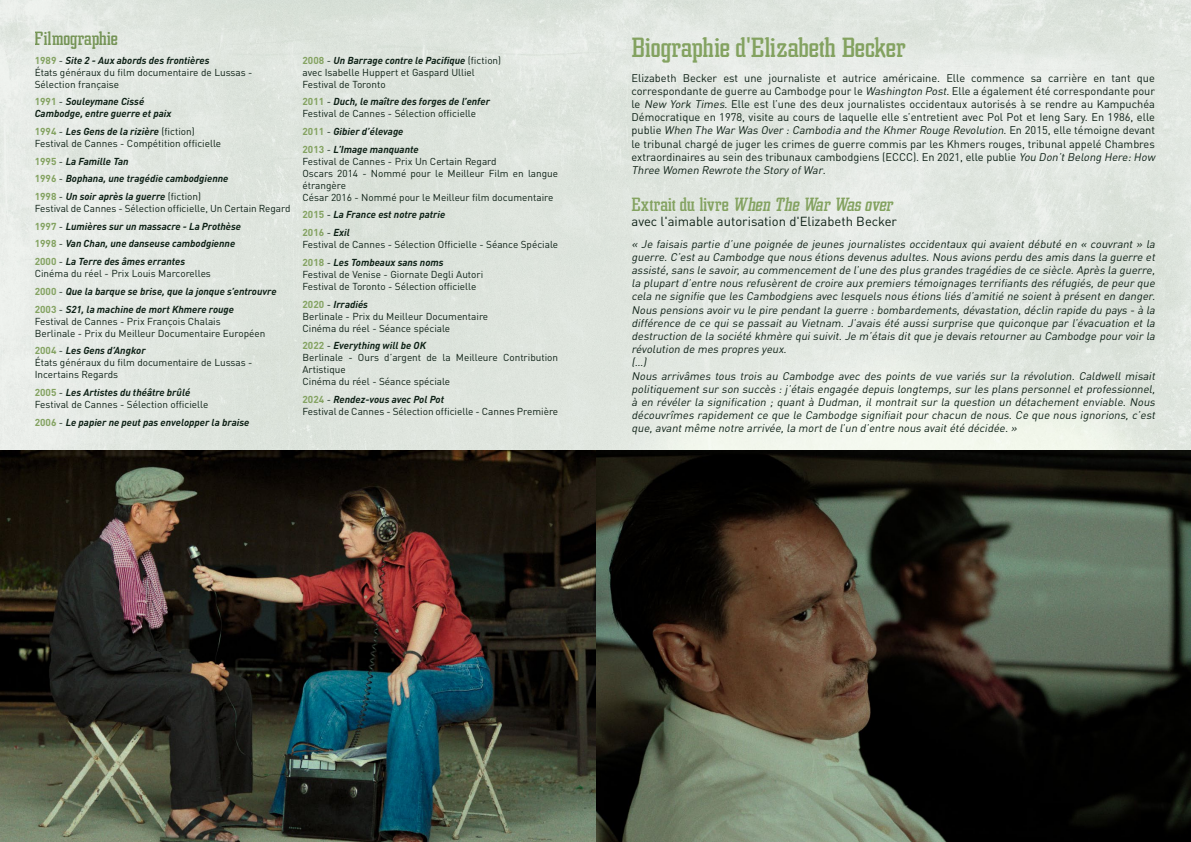
<style>
.page{position:relative;width:1191px;height:842px;background:#fff}
.page>*{position:absolute;margin:0;border:0;box-sizing:border-box;transform-origin:0 0}
.t1{font:27.5px "greca";letter-spacing:-.02em;color:#83a260}
.t2{font:italic 19px "greca";color:#83a260}
.t3{font:19px "greca";letter-spacing:-.02em;color:#83a260}
.t4{font:13px "DIN Pro";color:#0e2116}
.t5{font:italic 11px/13.2px "DIN Pro";color:#0e2116}
.t6{font:11px/13.2px "DIN Pro";color:#0e2116}
.t7{font:10px/12px "DIN Pro";color:#0e2116}
.t8{font:italic 700 10px/17.7px "DIN Pro";color:#0e2116}
.s1{font-weight:700;color:#83a260}
.s2{font-weight:700;font-style:italic}
.s3{font-style:normal;color:#83a260}
.s4{font-weight:400;font-style:normal}
.s5{font-style:italic}
.s6{font-style:normal}
</style>
<div class="page">
<img style="left:0;top:0;width:1191px;height:451px">
<img style="left:0;top:451px;width:1191px;height:391px">
<h2 class="t3" style="left:35px;top:28px;width:85px">Filmographie</h2>
<p class="t7" style="left:35px;top:53px;width:219px"><span class="s1">1989</span> - <span class="s2">Site 2 - Aux abords des frontières<br></span>États généraux du film documentaire de Lussas -<br>Sélection française</p>
<p class="t8" style="left:35px;top:95px;width:138px;line-height:12px"><span class="s3">1991</span> <span class="s4">-</span> Souleymane Cissé<br>Cambodge, entre guerre et paix</p>
<p class="t7" style="left:35px;top:125px;width:188px"><span class="s1">1994</span> - <span class="s2">Les Gens de la rizière</span> (fiction)<br>Festival de Cannes - Compétition officielle</p>
<p class="t8" style="left:35px;top:151px;width:195px"><span class="s3">1995</span> <span class="s4">-</span> La Famille Tan<br><span class="s3">1996</span> <span class="s4">-</span> Bophana, une tragédie cambodgienne<br><span class="s3">1998</span> <span class="s4">-</span> Un soir après la guerre <span class="s4">(fiction)</span></p>
<p class="t8" style="left:35px;top:198px;width:257px"><span class="s4">Festival de Cannes - Sélection officielle, Un Certain Regard </span><span class="s3">1997</span> <span class="s4">-</span> Lumières sur un massacre - La Prothèse<br><span class="s3">1998</span> <span class="s4">-</span> Van Chan, une danseuse cambodgienne<br><span class="s3">2000</span> <span class="s4">-</span> La Terre des âmes errantes</p>
<p class="t8" style="left:35px;top:264px;width:243px"><span class="s4">Cinéma du réel - Prix Louis Marcorelles<br></span><span class="s3">2000</span> <span class="s4">-</span> Que la barque se brise, que la jonque s’entrouvre<br><span class="s3">2003</span> <span class="s4">-</span> S21, la machine de mort Khmere rouge</p>
<p class="t7" style="left:35px;top:314px;width:232px">Festival de Cannes - Prix François Chalais<br>Berlinale - Prix du Meilleur Documentaire Européen</p>
<p class="t7" style="left:35px;top:344px;width:219px"><span class="s1">2004</span> - <span class="s2">Les Gens d’Angkor<br></span>États généraux du film documentaire de Lussas -<br>Incertains Regards</p>
<p class="t7" style="left:35px;top:385px;width:175px"><span class="s1">2005</span> - <span class="s2">Les Artistes du théâtre brûlé<br></span>Festival de Cannes - Sélection officielle</p>
<p class="t8" style="left:35px;top:412px;width:216px"><span class="s3">2006</span> <span class="s4">-</span> Le papier ne peut pas envelopper la braise</p>
<p class="t7" style="left:302px;top:53px;width:200px"><span class="s1">2008</span> - <span class="s2">Un Barrage contre le Pacifique</span> (fiction) avec Isabelle Huppert et Gaspard Ulliel<br>Festival de Toronto</p>
<p class="t7" style="left:302px;top:95px;width:189px"><span class="s1">2011</span> - <span class="s2">Duch, le maître des forges de l’enfer<br></span>Festival de Cannes - Sélection officielle</p>
<p class="t8" style="left:302px;top:121px;width:118px"><span class="s3">2011</span> <span class="s4">-</span> Gibier d’élevage<br><span class="s3">2013</span> <span class="s4">-</span> L’Image manquante</p>
<p class="t7" style="left:302px;top:154px;width:257px">Festival de Cannes - Prix Un Certain Regard<br>Oscars 2014 - Nommé pour le Meilleur Film en langue étrangère<br>César 2016 - Nommé pour le Meilleur film documentaire</p>
<p class="t8" style="left:302px;top:205px;width:144px"><span class="s3">2015</span> <span class="s4">-</span> La France est notre patrie<br><span class="s3">2016</span> <span class="s4">-</span> Exil</p>
<p class="t7" style="left:302px;top:235px;width:257px;line-height:17.7px">Festival de Cannes - Sélection Officielle - Séance Spéciale<br><span class="s1">2018</span> - <span class="s2">Les Tombeaux sans noms</span></p>
<p class="t7" style="left:302px;top:267px;width:182px">Festival de Venise - Giornate Degli Autori<br>Festival de Toronto - Sélection officielle</p>
<p class="t7" style="left:302px;top:297px;width:187px"><span class="s1">2020</span> - <span class="s2">Irradiés<br></span>Berlinale - Prix du Meilleur Documentaire<br>Cinéma du réel - Séance spéciale</p>
<p class="t7" style="left:302px;top:339px;width:257px"><span class="s1">2022</span> - <span class="s2">Everything will be OK<br></span>Berlinale - Ours d’argent de la Meilleure Contribution<br>Artistique<br>Cinéma du réel - Séance spéciale</p>
<p class="t7" style="left:302px;top:392px;width:257px"><span class="s1">2024</span> - <span class="s2">Rendez-vous avec Pol Pot<br></span>Festival de Cannes - Sélection officielle - Cannes Première</p>
<h1 class="t1" style="left:631px;top:32px;width:276px">Biographie d'Elizabeth Becker</h1>
<p class="t6" style="left:631px;top:70px;width:527px">Elizabeth Becker est une journaliste et autrice américaine. Elle commence sa carrière en tant que correspondante de guerre au Cambodge pour le <span class="s5">Washington Post</span>. Elle a également été correspondante pour le <span class="s5">New York Times</span>. Elle est l’une des deux journalistes occidentaux autorisés à se rendre au Kampuchéa Démocratique en 1978, visite au cours de laquelle elle s’entretient avec Pol Pot et Ieng Sary. En 1986, elle p u b l i e <span class="s5">When The WarWas Over:Cambodia and the KhmerRouge Revolution</span>. E n 2 0 1 5 , e l le t é m o i g n e d eva n t le tribunal chargé de juger les crimes de guerre commis par les Khmers rouges, tribunal appelé Chambres extraordinaires au sein des tribunaux cambodgiens (ECCC). En 2021, elle publie <span class="s5">You Don’tBelong Here:How Three Women Rewrote the StoryofWar</span>.</p>
<h2 class="t2" style="left:631px;top:194px;width:266px"><span class="s6">E x t r a i t d u l i v r e</span> When TheWar Wasover</h2>
<p class="t4" style="left:631px;top:211px;width:267px">avec l'aimable autorisation d'Elizabeth Becker</p>
<p class="t5" style="left:631px;top:236px;width:528px">« Je faisais partie d’une poignée de jeunes journalistes occidentaux qui avaient débuté en « couvrant » la guerre.C’estau Cambodge que nous étions devenus adultes.Nous avions perdu des amis dans la guerre et assisté,sans le savoir,au commencementde l’une des plus grandes tragédies de ce siècle.Après la guerre, la plupartd’entre nous refusèrentde croire aux premiers témoignages terrifiants des réfugiés,de peurque cela ne signifie que les Cambodgiens avec lesquels nous étions liés d’amitié ne soientà présenten danger.<br>Nous pensions avoirvu le pire pendantla guerre :bombardements,dévastation,déclin rapide du pays -à la différence de ce qui se passait au Vietnam. J’avais été aussi surprise que quiconque par l’évacuation et la destruction de la société khmère quisuivit.Je m’étais ditque je devais retournerau Cambodge pourvoirla révolution de mes propres yeux.<br>(…)<br>Nous arrivâmes tous trois au Cambodge avec des points de vue variés sur la révolution. Caldwell misait politiquementsurson succès :j ’étais engagée depuis longtemps,surles plans personneletprofessionnel, à en révéler la signification ; quant à Dudman, il montrait sur la question un détachement enviable. Nous découvrîmes rapidement ce que le Cambodge signifiait pour chacun de nous. Ce que nous ignorions, c’est que,avantmême notre arrivée,la mortde l’un d’entre nous avaitété décidée.»</p>
</div>
